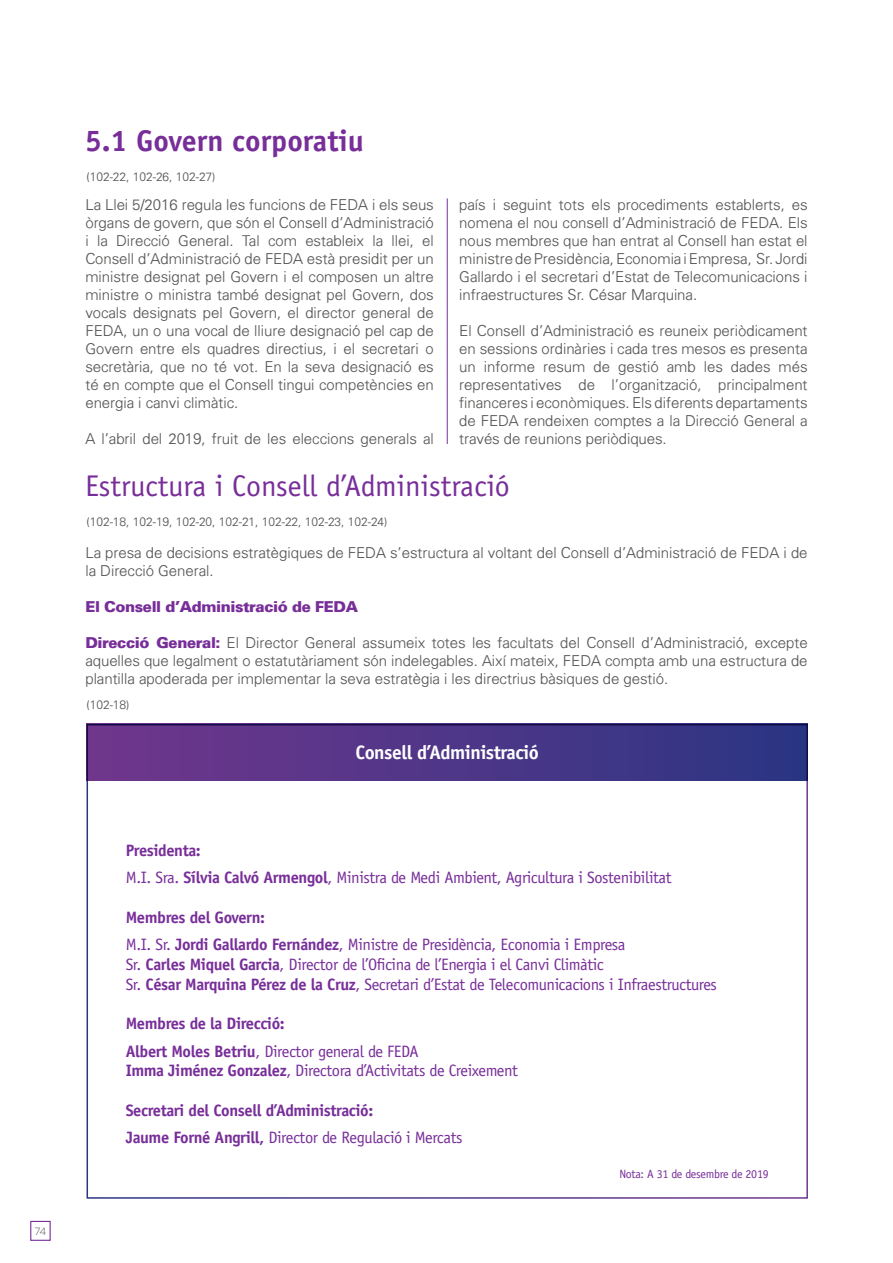
<style>
.page{position:relative;width:893px;height:1263px;background:#fff}
.page>*{position:absolute;margin:0;border:0;box-sizing:border-box;transform-origin:0 0}
.t1{font:30px "Officina Sans Std";color:#782e99}
.t2{font:700 30px "Officina Sans Std";color:#782e99}
.t3{font:700 19.5px "Officina Sans Std";letter-spacing:-.025em;color:#fff}
.t4{font:16.5px/27.3px "Officina Sans Std";letter-spacing:-.025em;color:#782e99}
.t5{font:700 16.5px/27.3px "Officina Sans Std";letter-spacing:-.025em;color:#782e99}
.t6{font:300 15px/18px "Univers";color:#575756;text-align:justify}
.t7{font:900 15px "Univers";letter-spacing:-.025em;color:#782e99}
.t8{font:300 12px "Univers";color:#575756}
.t9{font:12px "Officina Sans Std";letter-spacing:-.025em;color:#782e99}
.t10{font:300 10.5px "Gotham";color:#575756}
.s1{font-weight:900;color:#782e99}
.s2{font-weight:700}
.s3{font-weight:400}
</style>
<div class="page">
<div style="left:30px;top:1221px;width:21px;height:20px;border:1px solid #782e99"></div>
<hr style="left:447px;top:198px;width:1px;height:246px;background:#782e99">
<div style="left:87px;top:724px;width:721px;height:56px;background:linear-gradient(to right,#71368c,#2b3583)"></div>
<p class="t10" style="left:34px;top:1225px;width:14px">74</p>
<h1 class="t2" style="left:85px;top:122px;width:280px">5.1 Govern corporatiu</h1>
<p class="t8" style="left:87px;top:170px;width:130px">(102-22, 102-26, 102-27)</p>
<p class="t6" style="left:85px;top:195px;width:350px">La Llei 5/2016 regula les funcions de FEDA i els seus òrgans de govern, que són el Consell d’Administració i la Direcció General. Tal com estableix la llei, el Consell d’Administració de FEDA està presidit per un ministre designat pel Govern i el composen un altre ministre o ministra també designat pel Govern, dos vocals designats pel Govern, el director general de FEDA, un o una vocal de lliure designació pel cap de Govern entre els quadres directius, i el secretari o secretària, que no té vot. En la seva designació es té en compte que el Consell tingui competències en energia i canvi climàtic.</p>
<p class="t6" style="left:85px;top:429px;width:350px">A l’abril del 2019, fruit de les eleccions generals al</p>
<p class="t6" style="left:459px;top:195px;width:350px">país i seguint tots els procediments establerts, es nomena el nou consell d’Administració de FEDA. Els nous membres que han entrat al Consell han estat el ministre de Presidència, Economia i Empresa, Sr. Jordi Gallardo i el secretari d’Estat de Telecomunicacions i infraestructures Sr. César Marquina.</p>
<p class="t6" style="left:459px;top:321px;width:350px">El Consell d’Administració es reuneix periòdicament en sessions ordinàries i cada tres mesos es presenta un informe resum de gestió amb les dades més representatives de l’organització, principalment financeres i econòmiques. Els diferents departaments de FEDA rendeixen comptes a la Direcció General a través de reunions periòdiques.</p>
<h1 class="t1" style="left:85px;top:468px;width:426px">Estructura i Consell d’Administració</h1>
<p class="t8" style="left:87px;top:515px;width:302px">(102-18, 102-19, 102-20, 102-21, 102-22, 102-23, 102-24)</p>
<p class="t6" style="left:85px;top:543px;width:724px">La presa de decisions estratègiques de FEDA s’estructura al voltant del Consell d’Administració de FEDA i de la Direcció General.</p>
<p class="t7" style="left:85px;top:597px;width:274px">El Consell d’Administració de FEDA</p>
<p class="t6" style="left:85px;top:633px;width:724px"><span class="s1">Direcció General:</span> El Director General assumeix totes les facultats del Consell d’Administració, excepte aquelles que legalment o estatutàriament són indelegables. Així mateix, FEDA compta amb una estructura de plantilla apoderada per implementar la seva estratègia i les directrius bàsiques de gestió.</p>
<p class="t8" style="left:87px;top:697px;width:44px">(102-18)</p>
<h2 class="t3" style="left:355px;top:740px;width:185px">Consell d’Administració</h2>
<p class="t4" style="left:126px;top:837px;width:547px"><span class="s2">Presidenta:<br></span>M.I. Sra. <span class="s2">Sílvia Calvó Armengol</span>, Ministra de Medi Ambient, Agricultura i Sostenibilitat</p>
<p class="t4" style="left:126px;top:903px;width:501px"><span class="s2">Membres del Govern:<br></span>M.I. Sr. <span class="s2">Jordi Gallardo Fernández</span>, Ministre de Presidència, Economia i Empresa</p>
<p class="t4" style="left:126px;top:954px;width:593px;line-height:19.8px">Sr. <span class="s2">Carles Miquel Garcia</span>, Director de l’Oficina de l’Energia i el Canvi Climàtic<br>Sr. <span class="s2">César Marquina Pérez de la Cruz</span>, Secretari d’Estat de Telecomunicacions i Infraestructures</p>
<p class="t5" style="left:126px;top:1010px;width:294px">Membres de la Direcció:<br>Albert Moles Betriu<span class="s3">, Director general de FEDA</span></p>
<p class="t4" style="left:126px;top:1057px;width:394px"><span class="s2">Imma Jiménez Gonzalez</span>, Directora d’Activitats de Creixement</p>
<p class="t5" style="left:126px;top:1096px;width:338px">Secretari del Consell d’Administració:<br>Jaume Forné Angrill, <span class="s3">Director de Regulació i Mercats</span></p>
<p class="t9" style="left:619px;top:1166px;width:151px">Nota: A 31 de desembre de 2019</p>
</div>
